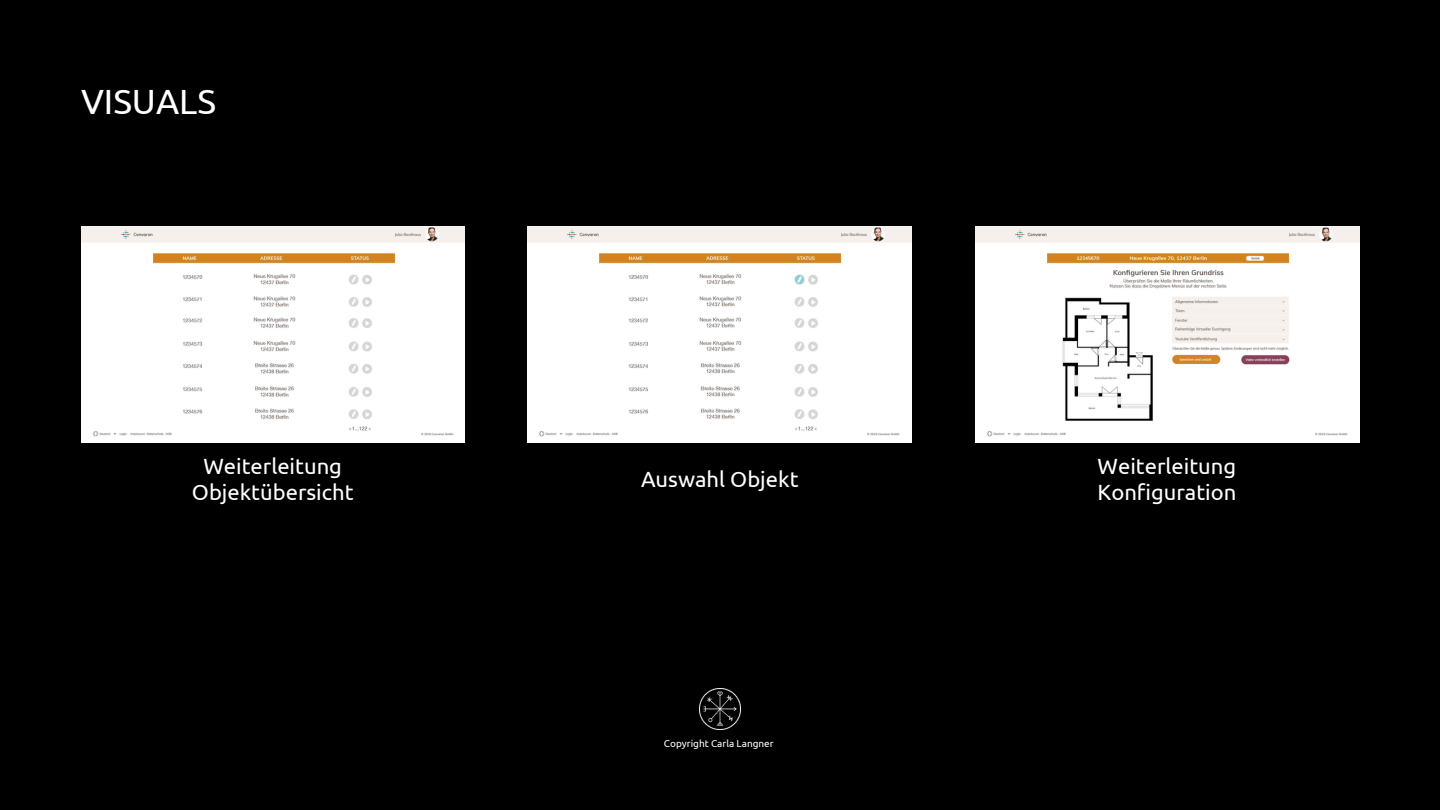
<style>
.page{position:relative;width:1440px;height:810px;background:#000}
.page>*{position:absolute;margin:0;border:0;box-sizing:border-box;transform-origin:0 0}
.t1{font:35px "Ubuntu";color:#fff}
.t2{font:22px/26.2px "Ubuntu";color:#fff;text-align:center}
.t3{font:10px "Ubuntu";color:#fff}
</style>
<div class="page">
<img style="left:700px;top:689px;width:40px;height:40px">
<img style="left:81px;top:226px;width:384px;height:216px">
<img style="left:528px;top:226px;width:384px;height:216px">
<img style="left:975px;top:226px;width:384px;height:216px">
<p class="t1" style="left:81px;top:82px;width:137px">VISUALS</p>
<p class="t2" style="left:192px;top:453px;width:163px">Weiterleitung<br>Objektübersicht</p>
<p class="t2" style="left:1098px;top:453px;width:140px;text-align:left">Weiterleitung<br>Konfiguration</p>
<p class="t2" style="left:641px;top:466px;width:159px">Auswahl Objekt</p>
<p class="t3" style="left:664px;top:737px;width:111px">Copyright Carla Langner</p>
</div>
